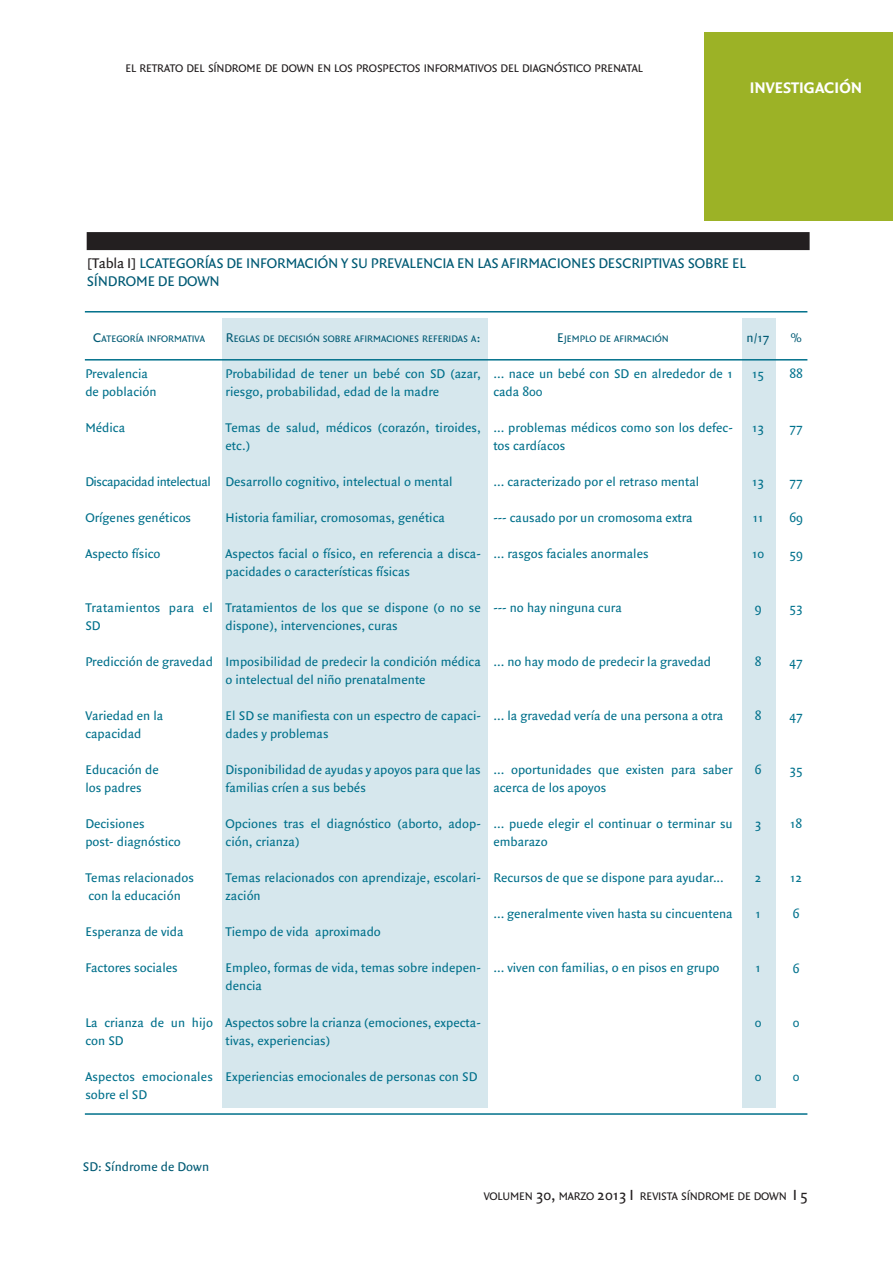
<style>
.page{position:relative;width:893px;height:1262px;background:#fff}
.page>*{position:absolute;margin:0;border:0;box-sizing:border-box;transform-origin:0 0}
.t1{font:700 16.5px "Quadraat Sans";color:#fff}
.t2{font:15px/18px "Quadraat Sans";letter-spacing:-.01em;color:#005a74}
.t3{font:13.5px/18px "Quadraat Sans";color:#00708b}
.t4{font:13.5px "Quadraat Sans";color:#00728d}
.t5{font:13.5px "Quadraat Sans";letter-spacing:-.03em;color:#00708b}
.t6{font:13.5px "Quadraat Sans";color:#005a74}
.t7{font:13.5px/18px "Quadraat Sans";letter-spacing:.02em;color:#00708b}
.t8{font:11.85px "Quadraat Sans";letter-spacing:-.015em;color:#231f20}
.t9{font:10.2px "Quadraat Sans";color:#005a74}
.s1{color:#231f20}
.s2{font-size:13.5px}
.s3{font-size:15.75px}
</style>
<div class="page">
<div style="left:222px;top:318px;width:265px;height:789px;background:#d6e7ed"></div>
<div style="left:742px;top:318px;width:33px;height:789px;background:#d6e7ed"></div>
<div style="left:704px;top:32px;width:188px;height:189px;background:#9cb226"></div>
<div style="left:87px;top:232px;width:722px;height:18px;background:#231f20"></div>
<hr style="left:85px;top:311px;width:722px;height:1px;background:#00708b">
<hr style="left:85px;top:359px;width:722px;height:1px;background:#00708b">
<hr style="left:85px;top:1113px;width:722px;height:1px;background:#00708b">
<p class="t8" style="left:125px;top:64px;width:519px">EL RETRATO DEL SÍNDROME DE DOWN EN LOS PROSPECTOS INFORMATIVOS DEL DIAGNÓSTICO PRENATAL</p>
<p class="t1" style="left:749px;top:82px;width:114px">INVESTIGACIÓN</p>
<p class="t2" style="left:87px;top:256px;width:661px"><span class="s1">[Tabla I]</span> LCATEGORÍAS DE INFORMACIÓN Y SU PREVALENCIA EN LAS AFIRMACIONES DESCRIPTIVAS SOBRE EL<br>SÍNDROME DE DOWN</p>
<p class="t9" style="left:93px;top:335px;width:113px"><span class="s2">C</span>ATEGORÍA INFORMATIVA</p>
<p class="t3" style="left:85px;top:366px;width:73px">Prevalencia de población</p>
<p class="t3" style="left:85px;top:420px;width:41px">Médica</p>
<p class="t5" style="left:85px;top:476px;width:127px">Discapacidad intelectual</p>
<p class="t3" style="left:85px;top:510px;width:107px">Orígenes genéticos</p>
<p class="t3" style="left:85px;top:546px;width:77px">Aspecto físico</p>
<p class="t7" style="left:85px;top:600px;width:129px">Tratamientos para el<br>SD</p>
<p class="t3" style="left:85px;top:654px;width:129px">Predicción de gravedad</p>
<p class="t3" style="left:85px;top:708px;width:79px">Variedad en la capacidad</p>
<p class="t3" style="left:85px;top:762px;width:75px">Educación de los padres</p>
<p class="t3" style="left:85px;top:816px;width:97px">Decisiones<br>post- diagnóstico</p>
<p class="t3" style="left:85px;top:870px;width:110px">Temas relacionados con la educación</p>
<p class="t3" style="left:85px;top:924px;width:100px">Esperanza de vida</p>
<p class="t3" style="left:85px;top:960px;width:94px">Factores sociales</p>
<p class="t3" style="left:85px;top:1014px;width:129px">La crianza de un hijo con SD</p>
<p class="t3" style="left:85px;top:1068px;width:129px">Aspectos emocionales sobre el SD</p>
<p class="t9" style="left:226px;top:335px;width:256px"><span class="s2">R</span>EGLAS DE DECISIÓN SOBRE AFIRMACIONES REFERIDAS A<span class="s2">:</span></p>
<p class="t3" style="left:225px;top:366px;width:257px">Probabilidad de tener un bebé con SD (azar, riesgo, probabilidad, edad de la madre</p>
<p class="t3" style="left:225px;top:420px;width:257px">Temas de salud, médicos (corazón, tiroides, etc.)</p>
<p class="t3" style="left:225px;top:474px;width:228px">Desarrollo cognitivo, intelectual o mental</p>
<p class="t3" style="left:225px;top:510px;width:221px">Historia familiar, cromosomas, genética</p>
<p class="t3" style="left:225px;top:546px;width:257px">Aspectos facial o físico, en referencia a disca&shy;pacidades o características físicas</p>
<p class="t3" style="left:225px;top:600px;width:257px">Tratamientos de los que se dispone (o no se dispone), intervenciones, curas</p>
<p class="t3" style="left:225px;top:654px;width:257px">Imposibilidad de predecir la condición médica o intelectual del niño prenatalmente</p>
<p class="t3" style="left:225px;top:708px;width:257px">El SD se manifiesta con un espectro de capaci&shy;dades y problemas</p>
<p class="t3" style="left:225px;top:762px;width:257px">Disponibilidad de ayudas y apoyos para que las familias críen a sus bebés</p>
<p class="t3" style="left:225px;top:816px;width:257px">Opciones tras el diagnóstico (aborto, adop&shy;ción, crianza)</p>
<p class="t3" style="left:225px;top:870px;width:257px">Temas relacionados con aprendizaje, escolari&shy;zación</p>
<p class="t3" style="left:225px;top:924px;width:157px">Tiempo de vida aproximado</p>
<p class="t3" style="left:225px;top:960px;width:257px">Empleo, formas de vida, temas sobre indepen&shy;dencia</p>
<p class="t3" style="left:225px;top:1014px;width:257px">Aspectos sobre la crianza (emociones, expecta&shy;tivas, experiencias)</p>
<p class="t3" style="left:225px;top:1068px;width:253px">Experiencias emocionales de personas con SD</p>
<p class="t9" style="left:557px;top:335px;width:113px"><span class="s2">E</span>JEMPLO DE AFIRMACIÓN</p>
<p class="t3" style="left:493px;top:366px;width:241px">... nace un bebé con SD en alrededor de 1 cada 800</p>
<p class="t3" style="left:493px;top:420px;width:241px">... problemas médicos como son los defec&shy;tos cardíacos</p>
<p class="t3" style="left:493px;top:474px;width:207px">... caracterizado por el retraso mental</p>
<p class="t3" style="left:493px;top:510px;width:201px">--- causado por un cromosoma extra</p>
<p class="t3" style="left:493px;top:546px;width:157px">... rasgos faciales anormales</p>
<p class="t3" style="left:493px;top:600px;width:130px">--- no hay ninguna cura</p>
<p class="t3" style="left:493px;top:654px;width:219px">... no hay modo de predecir la gravedad</p>
<p class="t3" style="left:493px;top:708px;width:231px">... la gravedad vería de una persona a otra</p>
<p class="t3" style="left:493px;top:762px;width:241px">... oportunidades que existen para saber acerca de los apoyos</p>
<p class="t3" style="left:493px;top:816px;width:241px">... puede elegir el continuar o terminar su embarazo</p>
<p class="t3" style="left:493px;top:870px;width:232px">Recursos de que se dispone para ayudar...</p>
<p class="t3" style="left:493px;top:906px;width:241px">... generalmente viven hasta su cincuentena</p>
<p class="t3" style="left:493px;top:960px;width:228px">... viven con familias, o en pisos en grupo</p>
<p class="t6" style="left:746px;top:332px;width:25px">n/17</p>
<p class="t3" style="left:752px;top:366px;width:14px">15</p>
<p class="t3" style="left:752px;top:420px;width:14px">13</p>
<p class="t3" style="left:752px;top:474px;width:14px">13</p>
<p class="t3" style="left:752px;top:510px;width:12px">11</p>
<p class="t3" style="left:752px;top:546px;width:14px">10</p>
<p class="t3" style="left:754px;top:600px;width:8px">9</p>
<p class="t3" style="left:754px;top:654px;width:8px">8</p>
<p class="t3" style="left:754px;top:708px;width:8px">8</p>
<p class="t3" style="left:754px;top:762px;width:8px">6</p>
<p class="t3" style="left:754px;top:816px;width:8px">3</p>
<p class="t3" style="left:754px;top:870px;width:8px">2</p>
<p class="t3" style="left:755px;top:906px;width:7px">1</p>
<p class="t3" style="left:755px;top:960px;width:7px">1</p>
<p class="t3" style="left:754px;top:1014px;width:8px">0</p>
<p class="t3" style="left:754px;top:1068px;width:8px">0</p>
<p class="t6" style="left:790px;top:332px;width:12px">%</p>
<p class="t4" style="left:789px;top:368px;width:15px">88</p>
<p class="t4" style="left:789px;top:422px;width:15px">77</p>
<p class="t4" style="left:789px;top:476px;width:15px">77</p>
<p class="t4" style="left:789px;top:512px;width:15px">69</p>
<p class="t4" style="left:789px;top:548px;width:15px">59</p>
<p class="t4" style="left:789px;top:602px;width:15px">53</p>
<p class="t4" style="left:789px;top:656px;width:15px">47</p>
<p class="t4" style="left:789px;top:710px;width:15px">47</p>
<p class="t4" style="left:789px;top:764px;width:15px">35</p>
<p class="t4" style="left:790px;top:818px;width:14px">18</p>
<p class="t4" style="left:790px;top:872px;width:14px">12</p>
<p class="t4" style="left:792px;top:908px;width:8px">6</p>
<p class="t4" style="left:792px;top:962px;width:8px">6</p>
<p class="t4" style="left:792px;top:1016px;width:8px">0</p>
<p class="t4" style="left:792px;top:1070px;width:8px">0</p>
<p class="t6" style="left:83px;top:1160px;width:128px">SD: Síndrome de Down</p>
<p class="t8" style="left:483px;top:1191px;width:326px">VOLUMEN <span class="s3">30,</span> MARZO <span class="s3">2013 I</span> REVISTA SÍNDROME DE DOWN <span class="s3">I 5</span></p>
</div>
